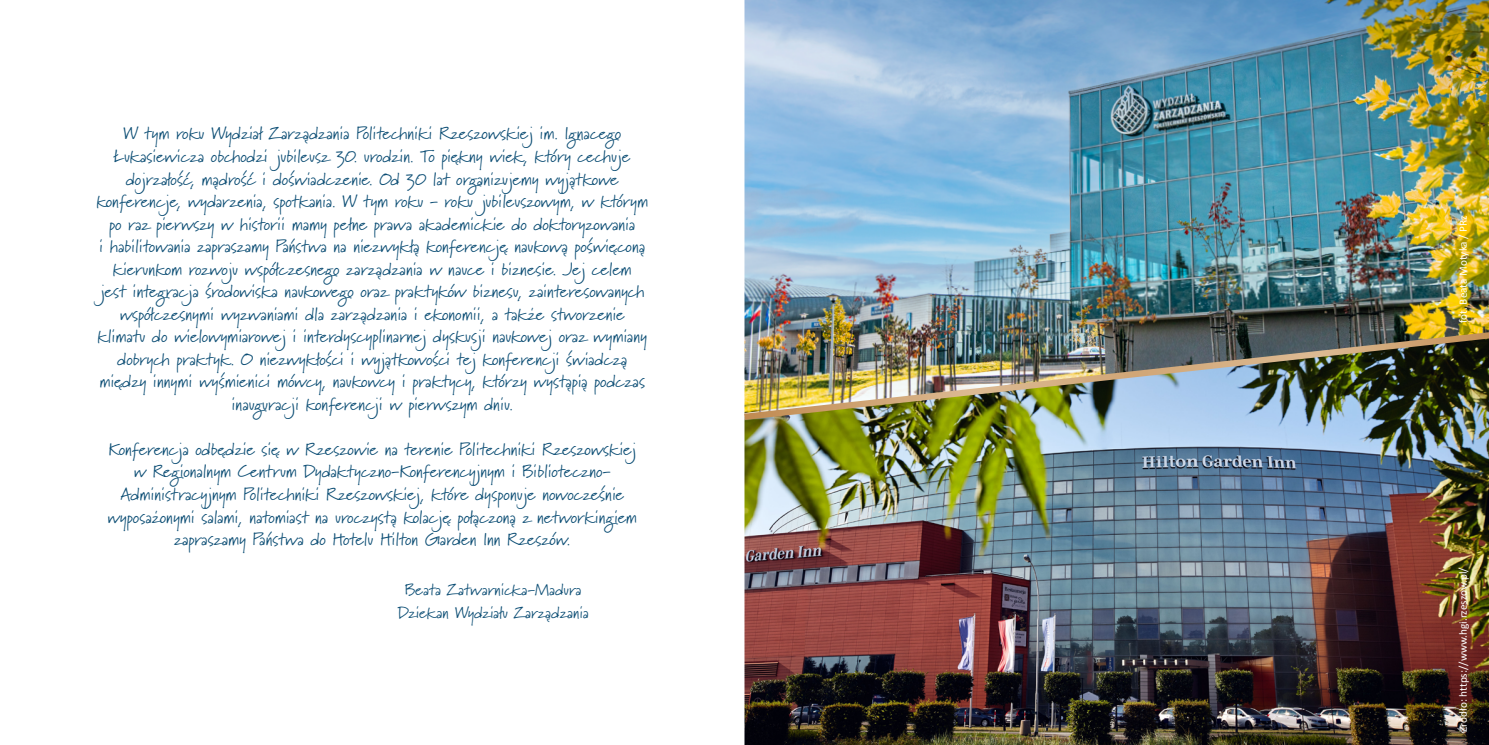
<style>
.page{position:relative;width:1489px;height:745px;background:#fff}
.page>*{position:absolute;margin:0;border:0;box-sizing:border-box;transform-origin:0 0}
.Body_Text{font:17.5px/22.5px "Marydale";color:#0b4d74;text-align:center}
.Body_Text-2{font:16.25px "Marydale";color:#0b4d74}
.t1{font:11.25px "Calibri";color:#fff}
</style>
<div class="page">
<img style="left:744px;top:0;width:744px;height:327px">
<img style="left:744px;top:423px;width:744px;height:321px">
<img style="left:744px;top:327px;width:744px;height:96px">
<p class="Body_Text" style="left:96px;top:122px;width:553px">W tym roku Wydział Zarządzania Politechniki Rzeszowskiej im. Ignacego Łukasiewicza obchodzi jubileusz 30. urodzin. To piękny wiek, który cechuje dojrzałość, mądrość i doświadczenie. Od 30 lat organizujemy wyjątkowe konferencje, wydarzenia, spotkania. W tym roku - roku jubileuszowym, w którym po raz pierwszy w historii mamy pełne prawa akademickie do doktoryzowania<br>i habilitowania zapraszamy Państwa na niezwykłą konferencję naukową poświęconą kierunkom rozwoju współczesnego zarządzania w nauce i biznesie. Jej celem<br>jest integracja środowiska naukowego oraz praktyków biznesu, zainteresowanych współczesnymi wyzwaniami dla zarządzania i ekonomii, a także stworzenie klimatu do wielowymiarowej i interdyscyplinarnej dyskusji naukowej oraz wymiany dobrych praktyk. O niezwykłości i wyjątkowości tej konferencji świadczą między innymi wyśmienici mówcy, naukowcy i praktycy, którzy wystąpią podczas inauguracji konferencji w pierwszym dniu.</p>
<p class="Body_Text" style="left:108px;top:437px;width:531px">Konferencja odbędzie się w Rzeszowie na terenie Politechniki Rzeszowskiej w Regionalnym Centrum Dydaktyczno-Konferencyjnym i Biblioteczno-Administracyjnym Politechniki Rzeszowskiej, które dysponuje nowocześnie wyposażonymi salami, natomiast na uroczystą kolację połączoną z networkingiem zapraszamy Państwa do Hotelu Hilton Garden Inn Rzeszów.</p>
<p class="Body_Text-2" style="left:405px;top:579px;width:178px">Beata Zatwarnicka-Madura</p>
<p class="Body_Text-2" style="left:397px;top:602px;width:192px">Dziekan Wydziału Zarządzania</p>
<p class="t1" style="left:1454px;top:322px;width:109px;rotate:-90deg">fot. Beata Motyka / PRz</p>
<p class="t1" style="left:1454px;top:731px;width:166px;rotate:-90deg">Źródło: https://www.hgi.rzeszow.pl/</p>
</div>
